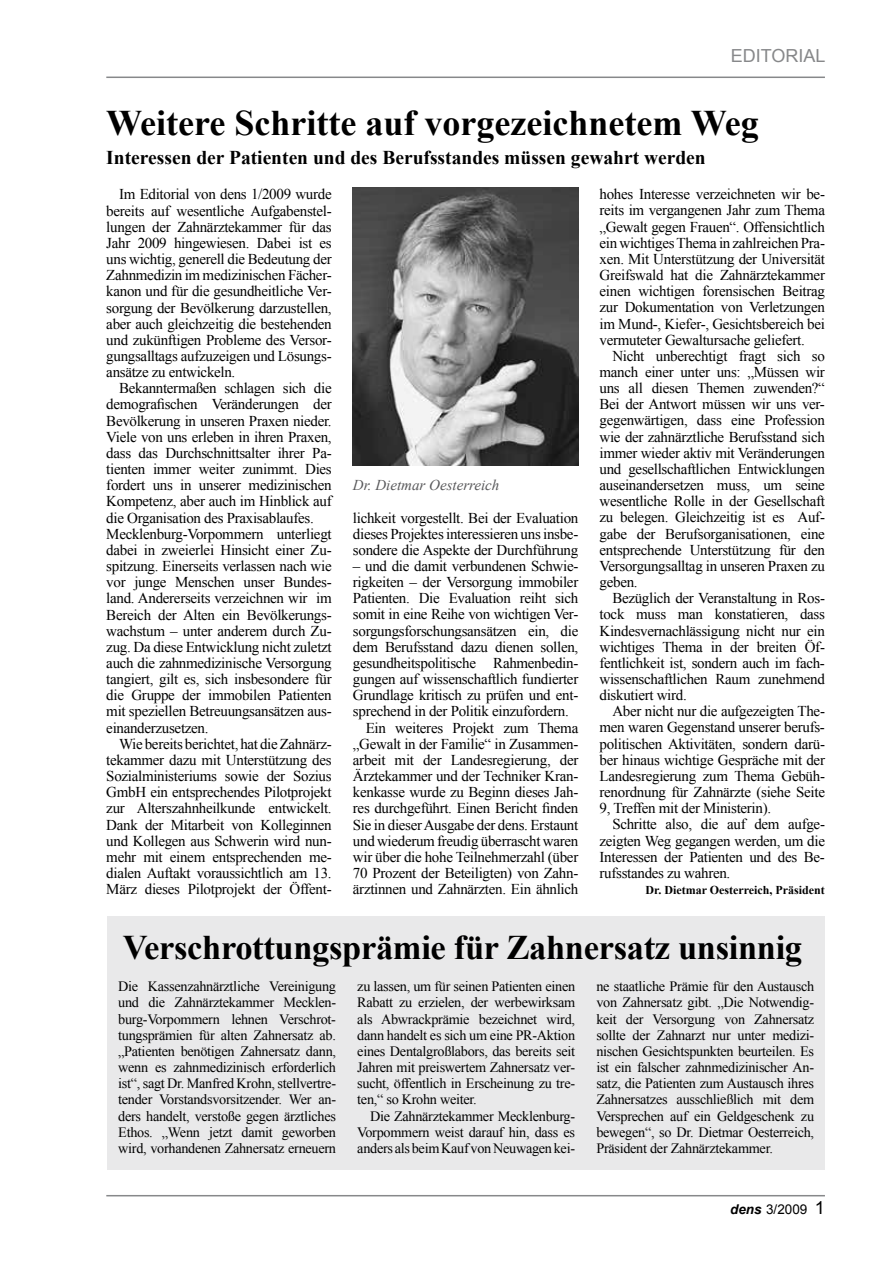
<style>
.page{position:relative;width:893px;height:1263px;background:#fff}
.page>*{position:absolute;margin:0;border:0;box-sizing:border-box;transform-origin:0 0}
.t1{font:700 36px "Times New Roman";color:#000}
.t2{font:700 34.5px "Times New Roman";letter-spacing:-.01em;color:#000}
.t3{font:700 19.5px "Times New Roman";color:#000}
.t4{font:18px "Arial";color:#87888a}
.t5{font:15px/16.2px "Times New Roman";letter-spacing:-.02em;color:#000;text-align:justify}
.t6{font:italic 15px "Times New Roman";color:#58585a}
.t7{font:14.25px/16.2px "Times New Roman";letter-spacing:-.02em;color:#000;text-align:justify}
.t8{font:13.5px "Arial";color:#000}
.t9{font:700 12px "Times New Roman";color:#000}
.s1{font-weight:700;font-style:italic}
.s2{font-size:18px}
</style>
<div class="page">
<hr style="left:106px;top:1195px;width:719px;height:1px;background:#87888a">
<hr style="left:106px;top:77px;width:719px;height:1px;background:#87888a">
<div style="left:107px;top:916px;width:718px;height:253px;background:#e9e9ea"></div>
<img style="left:353px;top:188px;width:225px;height:277px">
<p class="t4" style="left:731px;top:44px;width:96px">EDITORIAL</p>
<h1 class="t1" style="left:106px;top:98px;width:654px">Weitere Schritte auf vorgezeichnetem Weg</h1>
<h3 class="t3" style="left:106px;top:144px;width:601px">Interessen der Patienten und des Berufsstandes müssen gewahrt werden</h3>
<p class="t5" style="left:106px;top:186px;width:227px;text-indent:13px">Im Editorial von dens 1/2009 wurde bereits auf wesentliche Aufgabenstel&shy;lungen der Zahnärztekammer für das Jahr 2009 hingewiesen. Dabei ist es uns wichtig, generell die Bedeutung der Zahnmedizin im medizinischen Fächer&shy;kanon und für die gesundheitliche Ver&shy;sorgung der Bevölkerung darzustellen, aber auch gleichzeitig die bestehenden und zukünftigen Probleme des Versor&shy;gungsalltags aufzuzeigen und Lösungs&shy;ansätze zu entwickeln.</p>
<p class="t5" style="left:106px;top:380px;width:227px;text-align:left;text-indent:13px">Bekanntermaßen schlagen sich die demografischen Veränderungen der Bevölkerung in unseren Praxen nieder.<br>Viele von uns erleben in ihren Praxen, dass das Durchschnittsalter ihrer Pa&shy;tienten immer weiter zunimmt. Dies fordert uns in unserer medizinischen Kompetenz, aber auch im Hinblick auf die Organisation des Praxisablaufes.<br>Mecklenburg-Vorpommern unterliegt dabei in zweierlei Hinsicht einer Zu&shy;spitzung. Einerseits verlassen nach wie vor junge Menschen unser Bundes&shy;land. Andererseits verzeichnen wir im Bereich der Alten ein Bevölkerungs&shy;wachstum – unter anderem durch Zu&shy;zug. Da diese Entwicklung nicht zuletzt auch die zahnmedizinische Versorgung tangiert, gilt es, sich insbesondere für die Gruppe der immobilen Patienten mit speziellen Betreuungsansätzen aus&shy;einanderzusetzen.</p>
<p class="t5" style="left:106px;top:735px;width:227px;text-indent:13px">Wie bereits berichtet, hat die Zahnärz&shy;tekammer dazu mit Unterstützung des Sozialministeriums sowie der Sozius GmbH ein entsprechendes Pilotprojekt zur Alterszahnheilkunde entwickelt.<br>Dank der Mitarbeit von Kolleginnen und Kollegen aus Schwerin wird nun&shy;mehr mit einem entsprechenden me&shy;dialen Auftakt voraussichtlich am 13.<br>März dieses Pilotprojekt der Öffent-</p>
<p class="t6" style="left:353px;top:475px;width:148px">Dr. Dietmar Oesterreich</p>
<p class="t5" style="left:353px;top:509px;width:227px">lichkeit vorgestellt. Bei der Evaluation dieses Projektes interessieren uns insbe&shy;sondere die Aspekte der Durchführung</p>
<p class="t5" style="left:353px;top:558px;width:227px">– und die damit verbundenen Schwie-</p>
<p class="t5" style="left:353px;top:574px;width:227px">rigkeiten – der Versorgung immobiler</p>
<p class="t5" style="left:353px;top:590px;width:227px">Patienten. Die Evaluation reiht sich</p>
<p class="t5" style="left:353px;top:606px;width:227px">somit in eine Reihe von wichtigen Ver-</p>
<p class="t5" style="left:353px;top:622px;width:227px">sorgungsforschungsansätzen ein, die</p>
<p class="t5" style="left:353px;top:638px;width:227px">dem Berufsstand dazu dienen sollen,</p>
<p class="t5" style="left:353px;top:655px;width:227px">gesundheitspolitische Rahmenbedin-</p>
<p class="t5" style="left:353px;top:671px;width:227px">gungen auf wissenschaftlich fundierter</p>
<p class="t5" style="left:353px;top:687px;width:227px">Grundlage kritisch zu prüfen und ent-</p>
<p class="t5" style="left:353px;top:703px;width:217px">sprechend in der Politik einzufordern.</p>
<p class="t5" style="left:366px;top:719px;width:214px">Ein weiteres Projekt zum Thema</p>
<p class="t5" style="left:353px;top:735px;width:227px">„Gewalt in der Familie“ in Zusammen-</p>
<p class="t5" style="left:353px;top:751px;width:227px">arbeit mit der Landesregierung, der</p>
<p class="t5" style="left:353px;top:768px;width:227px">Ärztekammer und der Techniker Kran-</p>
<p class="t5" style="left:353px;top:784px;width:227px">kenkasse wurde zu Beginn dieses Jah-</p>
<p class="t5" style="left:353px;top:800px;width:227px">res durchgeführt. Einen Bericht finden</p>
<p class="t5" style="left:353px;top:816px;width:227px">Sie in dieser Ausgabe der dens. Erstaunt</p>
<p class="t5" style="left:353px;top:832px;width:227px">und wiederum freudig überrascht waren</p>
<p class="t5" style="left:353px;top:848px;width:227px">wir über die hohe Teilnehmerzahl (über</p>
<p class="t5" style="left:353px;top:865px;width:227px">70 Prozent der Beteiligten) von Zahn-</p>
<p class="t5" style="left:353px;top:881px;width:227px">ärztinnen und Zahnärzten. Ein ähnlich</p>
<p class="t5" style="left:600px;top:186px;width:227px">hohes Interesse verzeichneten wir be&shy;reits im vergangenen Jahr zum Thema „Gewalt gegen Frauen“. Offensichtlich ein wichtiges Thema in zahlreichen Pra&shy;xen. Mit Unterstützung der Universität Greifswald hat die Zahnärztekammer einen wichtigen forensischen Beitrag zur Dokumentation von Verletzungen im Mund-, Kiefer-, Gesichtsbereich bei vermuteter Gewaltursache geliefert.</p>
<p class="t5" style="left:600px;top:347px;width:227px;text-indent:13px">Nicht unberechtigt fragt sich so manch einer unter uns: „Müssen wir uns all diesen Themen zuwenden?“ Bei der Antwort müssen wir uns ver&shy;gegenwärtigen, dass eine Profession wie der zahnärztliche Berufsstand sich immer wieder aktiv mit Veränderungen und gesellschaftlichen Entwicklungen auseinandersetzen muss, um seine wesentliche Rolle in der Gesellschaft zu belegen. Gleichzeitig ist es Auf&shy;gabe der Berufsorganisationen, eine entsprechende Unterstützung für den Versorgungsalltag in unseren Praxen zu geben.</p>
<p class="t5" style="left:600px;top:590px;width:227px;text-indent:13px">Bezüglich der Veranstaltung in Ros&shy;tock muss man konstatieren, dass Kindesvernachlässigung nicht nur ein wichtiges Thema in der breiten Öf&shy;fentlichkeit ist, sondern auch im fach&shy;wissenschaftlichen Raum zunehmend diskutiert wird.</p>
<p class="t5" style="left:600px;top:703px;width:227px;text-indent:13px">Aber nicht nur die aufgezeigten The&shy;men waren Gegenstand unserer berufs&shy;politischen Aktivitäten, sondern darü&shy;ber hinaus wichtige Gespräche mit der Landesregierung zum Thema Gebüh&shy;renordnung für Zahnärzte (siehe Seite 9, Treffen mit der Ministerin).</p>
<p class="t5" style="left:600px;top:816px;width:227px;text-indent:13px">Schritte also, die auf dem aufge&shy;zeigten Weg gegangen werden, um die Interessen der Patienten und des Be&shy;rufsstandes zu wahren.</p>
<p class="t9" style="left:645px;top:882px;width:181px">Dr. Dietmar Oesterreich, Präsident</p>
<h2 class="t2" style="left:123px;top:923px;width:681px">Verschrottungsprämie für Zahnersatz unsinnig</h2>
<p class="t7" style="left:118px;top:978px;width:219px">Die Kassenzahnärztliche Vereinigung und die Zahnärztekammer Mecklen&shy;burg-Vorpommern lehnen Verschrot&shy;tungsprämien für alten Zahnersatz ab. „Patienten benötigen Zahnersatz dann, wenn es zahnmedizinisch erforderlich ist“, sagt Dr. Manfred Krohn, stellvertre&shy;tender Vorstandsvorsitzender. Wer an&shy;ders handelt, verstoße gegen ärztliches Ethos. „Wenn jetzt damit geworben wird, vorhandenen Zahnersatz erneuern</p>
<p class="t7" style="left:357px;top:978px;width:219px">zu lassen, um für seinen Patienten einen Rabatt zu erzielen, der werbewirksam als Abwrackprämie bezeichnet wird, dann handelt es sich um eine PR-Aktion eines Dentalgroßlabors, das bereits seit Jahren mit preiswertem Zahnersatz ver&shy;sucht, öffentlich in Erscheinung zu tre&shy;ten,“ so Krohn weiter.</p>
<p class="t7" style="left:357px;top:1107px;width:219px;text-indent:13px">Die Zahnärztekammer Mecklenburg-Vorpommern weist darauf hin, dass es anders als beim Kauf von Neuwagen kei-</p>
<p class="t7" style="left:596px;top:978px;width:219px">ne staatliche Prämie für den Austausch von Zahnersatz gibt. „Die Notwendig&shy;keit der Versorgung von Zahnersatz sollte der Zahnarzt nur unter medizi&shy;nischen Gesichtspunkten beurteilen. Es ist ein falscher zahnmedizinischer An&shy;satz, die Patienten zum Austausch ihres Zahnersatzes ausschließlich mit dem Versprechen auf ein Geldgeschenk zu bewegen“, so Dr. Dietmar Oesterreich, Präsident der Zahnärztekammer.</p>
<p class="t8" style="left:730px;top:1201px;width:96px"><span class="s1">dens</span> 3/2009 <span class="s2">1</span></p>
</div>
